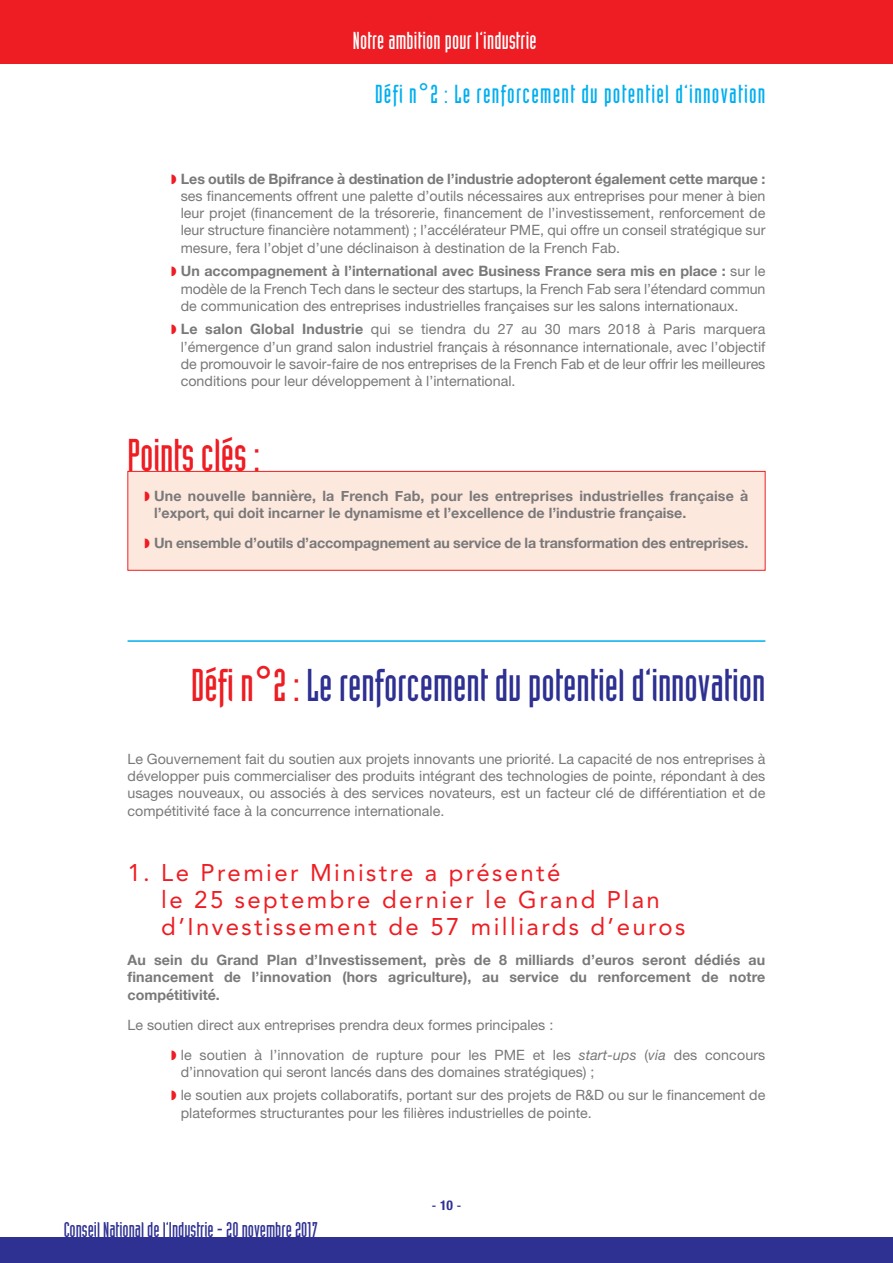
<style>
.page{position:relative;width:893px;height:1263px;background:#fff}
.page>*{position:absolute;margin:0;border:0;box-sizing:border-box;transform-origin:0 0}
.t1{font:45px "Industria Solid";color:#2e3092}
.t2{font:45px "Industria Solid";color:#ee1d23}
.t3{font:25.5px "Industria Solid";letter-spacing:.05em;color:#00aeef}
.t4{font:24px/27px "Avenir";letter-spacing:.1em;color:#ee1d23}
.t5{font:24px "Industria Solid";letter-spacing:.01em;color:#fff}
.t6{font:20.85px "Industria Solid";color:#2e3092}
.t7{font:14.25px/17.2px "Helvetica Neue LT Pro";color:#7a797a;text-align:justify}
.t8{font:700 14.25px/17.2px "Helvetica Neue";color:#7a797a}
.t9{font:13.5px "Helvetica";color:#2e3092}
.s1{font-family:"Lucida Grande"}
.s2{font-family:"Helvetica Neue LT Pro";font-weight:400}
.s3{font-family:"Helvetica Neue";font-weight:700}
.s4{color:#ee1d23}
.s5{font-family:"Lucida Grande";color:#ee1d23}
.s6{font-style:italic}
.s7{font-family:"Helvetica Neue";font-weight:700;font-stretch:condensed}
</style>
<div class="page">
<div style="left:128px;top:472px;width:637px;height:98px;background:#fde8dd"></div>
<div style="left:128px;top:471px;width:637px;height:99px;border:1px solid #ee1d23"></div>
<div style="left:0;top:1237px;width:893px;height:26px;background:#2e3092"></div>
<hr style="left:128px;top:640px;width:637px;height:2px;background:#00aeef">
<div style="left:0;top:0;width:893px;height:64px;background:#ee1d23"></div>
<h3 class="t5" style="left:353px;top:32px;width:185px">Notre ambition pour l’industrie</h3>
<h2 class="t3" style="left:375px;top:84px;width:392px">Défi n<span class="s1">°</span>2 : Le renforcement du potentiel d’innovation</h2>
<p class="t8" style="left:181px;top:170px;width:586px">Les outils de Bpifrance à destination de l’industrie adopteront également cette marque :</p>
<p class="t7" style="left:181px;top:189px;width:586px">ses financements offrent une palette d’outils nécessaires aux entreprises pour mener à bien leur projet (financement de la trésorerie, financement de l’investissement, renforcement de leur structure financière notamment) ; l’accélérateur PME, qui offre un conseil stratégique sur mesure, fera l’objet d’une déclinaison à destination de la French Fab.</p>
<p class="t8" style="left:181px;top:262px;width:586px">Un accompagnement à l’international avec Business France sera mis en place : <span class="s2">sur le</span></p>
<p class="t7" style="left:181px;top:281px;width:586px">modèle de la French Tech dans le secteur des startups, la French Fab sera l’étendard commun de communication des entreprises industrielles françaises sur les salons internationaux.</p>
<p class="t7" style="left:181px;top:322px;width:586px"><span class="s3">Le salon Global Industrie</span> qui se tiendra du 27 au 30 mars 2018 à Paris marquera l’émergence d’un grand salon industriel français à résonnance internationale, avec l’objectif de promouvoir le savoir-faire de nos entreprises de la French Fab et de leur offrir les meilleures conditions pour leur développement à l’international.</p>
<h1 class="t2" style="left:128px;top:438px;width:134px">Points clés :</h1>
<p class="t8" style="left:154px;top:487px;width:596px">Une nouvelle bannière, la French Fab, pour les entreprises industrielles française à l’export, qui doit incarner le dynamisme et l’excellence de l’industrie française.</p>
<p class="t8" style="left:154px;top:534px;width:596px">Un ensemble d’outils d’accompagnement au service de la transformation des entreprises.</p>
<h1 class="t1" style="left:191px;top:669px;width:576px"><span class="s4">Défi n</span><span class="s5">°</span><span class="s4">2 :</span> Le renforcement du potentield’innovation</h1>
<p class="t7" style="left:128px;top:752px;width:639px">Le Gouvernement fait du soutien aux projets innovants une priorité. La capacité de nos entreprises à développer puis commercialiser des produits intégrant des technologies de pointe, répondant à des usages nouveaux, ou associés à des services novateurs, est un facteur clé de différentiation et de compétitivité face à la concurrence internationale.</p>
<h3 class="t4" style="left:161px;top:858px;width:526px;text-indent:-34px">1. Le Premier Ministre a présenté<br>le 25 septembre dernier le Grand Plan d’Investissement de 57 milliards d’euros</h3>
<p class="t8" style="left:128px;top:951px;width:639px;text-align:justify">Au sein du Grand Plan d’Investissement, près de 8 milliards d’euros seront dédiés au financement de l’innovation (hors agriculture), au service du renforcement de notre compétitivité.</p>
<p class="t7" style="left:181px;top:1011px;width:586px;line-height:30px;text-indent:-53px">Le soutien direct aux entreprises prendra deux formes principales :<br>le soutien à l’innovation de rupture pour les PME et les <span class="s6">start-ups</span> (<span class="s6">via</span> des concours</p>
<p class="t7" style="left:181px;top:1061px;width:586px;line-height:23.7px">d’innovation qui seront lancés dans des domaines stratégiques) ;<br>le soutien aux projets collaboratifs, portant sur des projets de R&amp;D ou sur le financement de</p>
<p class="t7" style="left:181px;top:1105px;width:412px">plateformes structurantes pour les filières industrielles de pointe.</p>
<h3 class="t6" style="left:64px;top:1222px;width:256px">ConseilNationalde l’Industrie - 20 novembre2017</h3>
<p class="t9" style="left:432px;top:1197px;width:31px">-<span class="s7">10</span>-</p>
</div>
